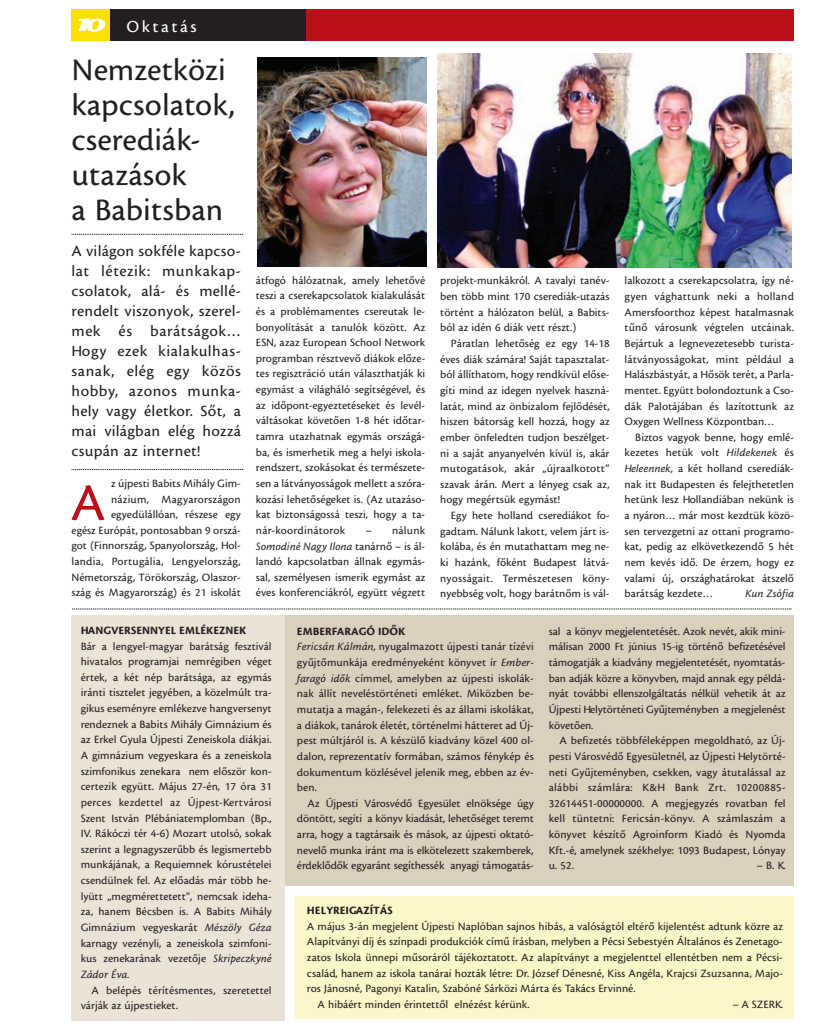
<style>
.page{position:relative;width:833px;height:1025px;background:#fff}
.page>*{position:absolute;margin:0;border:0;box-sizing:border-box;transform-origin:0 0}
.t1{font:55px "Cronos M";color:#bb1018}
.t2{font:32.5px/35px "Cronos M";color:#231f20}
.t3{font:30px "Eclat ICG";color:#fff}
.t4{font:17.5px "Cronos M";letter-spacing:.145em;color:#fff}
.t5{font:16.25px/20px "Cronos M";letter-spacing:.015em;color:#231f20;text-align:justify}
.t6{font:11.62px/15.6px "Cronos M";color:#231f20;text-align:justify}
.t7{font:700 11.62px "Cronos M";color:#231f20}
.t8{font:italic 11.62px "Cronos M";color:#231f20}
.s1{font-style:italic}
.s2{font-weight:700}
</style>
<div class="page">
<div style="left:72px;top:615px;width:213px;height:405px;background:#eae4d7"></div>
<div style="left:295px;top:895px;width:499px;height:122px;background:#fdf6c9"></div>
<div style="left:285px;top:615px;width:508px;height:270px;background:#dbcfbd"></div>
<div style="left:305px;top:9px;width:489px;height:32px;background:#bb1018"></div>
<div style="left:71px;top:9px;width:40px;height:32px;background:#fce004"></div>
<div style="left:111px;top:9px;width:195px;height:32px;background:#231f20"></div>
<svg style="left:71px;top:234px;width:172px;height:1px"></svg>
<svg style="left:71px;top:469px;width:172px;height:1px"></svg>
<img style="left:438px;top:54px;width:353px;height:213px">
<img style="left:258px;top:57px;width:168px;height:209px">
<svg style="left:72px;top:608px;width:719px;height:1px"></svg>
<h3 class="t3" style="left:74px;top:10px;width:33px">10</h3>
<h3 class="t4" style="left:126px;top:19px;width:72px">Oktatás</h3>
<h2 class="t2" style="left:72px;top:53px;width:165px">Nemzetközi kapcsolatok, cserediák&shy;utazások<br>a Babitsban</h2>
<p class="t5" style="left:72px;top:241px;width:171px">A világon sokféle kapcso&shy;lat létezik: munkakap&shy;csolatok, alá- és mellé&shy;rendelt viszonyok, szerel&shy;mek és barátságok… Hogy ezek kialakulhas&shy;sanak, elég egy közös hobby, azonos munka&shy;hely vagy életkor. Sõt, a mai világban elég hozzá csupán az internet!</p>
<p class="t6" style="left:72px;top:475px;width:171px;text-align:right">z újpesti Babits Mihály Gim&shy;názium, Magyarországon egyedülállóan, részese egy<br>egész Európát, pontosabban 9 orszá&shy;got (Finnország, Spanyolország, Hol&shy;landia, Portugália, Lengyelország, Németország, Törökország, Olaszor&shy;szág és Magyarország) és 21 iskolát</p>
<h1 class="t1" style="left:70px;top:480px;width:37px">A</h1>
<p class="t6" style="left:256px;top:272px;width:171px">átfogó hálózatnak, amely lehetõvé teszi a cserekapcsolatok kialakulását és a problémamentes csereutak le&shy;bonyolítását a tanulók között. Az ESN, azaz European School Network programban résztvevõ diákok elõze&shy;tes regisztráció után választhatják ki egymást a világháló segítségével, és az idõpont-egyeztetéseket és levél&shy;váltásokat követõen 1-8 hét idõtar&shy;tamra utazhatnak egymás országá&shy;ba, és ismerhetik meg a helyi iskola&shy;rendszert, szokásokat és természete&shy;sen a látványosságok mellett a szóra&shy;kozási lehetõségeket is. (Az utazáso&shy;kat biztonságossá teszi, hogy a ta&shy;nár-koordinátorok</p>
<p class="t6" style="left:256px;top:522px;width:171px;text-indent:109px">– nálunk <span class="s1">Somodiné Nagy Ilona</span> tanárnõ – is ál&shy;landó kapcsolatban állnak egymás&shy;sal, személyesen ismerik egymást az éves konferenciákról, együtt végzett</p>
<p class="t6" style="left:440px;top:273px;width:171px">projekt-munkákról. A tavalyi tanév&shy;ben több mint 170 cserediák-utazás történt a hálózaton belül, a Babits&shy;ból az idén 6 diák vett részt.)</p>
<p class="t6" style="left:440px;top:336px;width:171px;text-indent:11px">Páratlan lehetõség ez egy 14-18 éves diák számára! Saját tapasztalat&shy;ból állíthatom, hogy rendkívül elõse&shy;gíti mind az idegen nyelvek haszná&shy;latát, mind az önbizalom fejlõdését, hiszen bátorság kell hozzá, hogy az ember önfeledten tudjon beszélget&shy;ni a saját anyanyelvén kívül is, akár mutogatások, akár „újraalkotott” szavak árán. Mert a lényeg csak az, hogy megértsük egymást!</p>
<p class="t6" style="left:440px;top:508px;width:171px;text-indent:11px">Egy hete holland cserediákot fo&shy;gadtam. Nálunk lakott, velem járt is&shy;kolába, és én mutathattam meg ne&shy;ki hazánk, fõként Budapest látvá&shy;nyosságait. Természetesen köny&shy;nyebbség volt, hogy barátnõm is vál-</p>
<p class="t6" style="left:624px;top:273px;width:171px">lalkozott a cserekapcsolatra, így né&shy;gyen vághattunk neki a holland Amersfoorthoz képest hatalmasnak tûnõ városunk végtelen utcáinak.<br>Bejártuk a legnevezetesebb turista&shy;látványosságokat, mint például a Halászbástyát, a Hõsök terét, a Parla&shy;mentet. Együtt bolondoztunk a Cso&shy;dák Palotájában és lazítottunk az Oxygen Wellness Központban…</p>
<p class="t6" style="left:624px;top:429px;width:171px;text-indent:11px">Biztos vagyok benne, hogy emlé&shy;kezetes hetük volt <span class="s1">Hildekenek</span> és <span class="s1">Heleennek,</span> a két holland cserediák&shy;nak itt Budapesten és felejthetetlen hetünk lesz Hollandiában nekünk is a nyáron… már most kezdtük közö&shy;sen tervezgetni az ottani programo&shy;kat, pedig az elkövetkezendõ 5 hét nem kevés idõ. De érzem, hogy ez valami új, országhatárokat átszelõ barátság kezdete…</p>
<p class="t8" style="left:745px;top:588px;width:50px">Kun Zsófia</p>
<p class="t7" style="left:81px;top:625px;width:167px">HANGVERSENNYEL EMLÉKEZNEK</p>
<p class="t6" style="left:81px;top:638px;width:192px">Bár a lengyel-magyar barátság fesztivál hivatalos programjai nemrégiben véget értek, a két nép barátsága, az egymás iránti tisztelet jegyében, a közelmúlt tra&shy;gikus eseményre emlékezve hangversenyt rendeznek a Babits Mihály Gimnázium és az Erkel Gyula Újpesti Zeneiskola diákjai.<br>A gimnázium vegyeskara és a zeneiskola szimfonikus zenekara nem elõször kon&shy;certezik együtt. Május 27-én, 17 óra 31 perces kezdettel az Újpest-Kertvárosi Szent István Plébániatemplomban (Bp., IV. Rákóczi tér 4-6) Mozart utolsó, sokak szerint a legnagyszerûbb és legismertebb munkájának, a Requiemnek kórustételei csendülnek fel. Az elõadás már több he&shy;lyütt „megmérettetett”, nemcsak ideha&shy;za, hanem Bécsben is. A Babits Mihály Gimnázium vegyeskarát <span class="s1">Mészöly Géza </span>karnagy vezényli, a zeneiskola szimfoni&shy;kus zenekarának vezetõje <span class="s1">Skripeczkyné Zádor Éva.</span></p>
<p class="t6" style="left:81px;top:982px;width:192px;text-indent:11px">A belépés térítésmentes, szeretettel várják az újpestieket.</p>
<p class="t6" style="left:297px;top:623px;width:238px;text-align:left"><span class="s2">EMBERFARAGÓ IDÕK<br></span><span class="s1">Fericsán Kálmán,</span> nyugalmazott újpesti tanár tízévi gyûjtõmunkája eredményeként könyvet ír <span class="s1">Ember&shy;faragó idõk</span> címmel, amelyben az újpesti iskolák&shy;nak állít neveléstörténeti emléket. Miközben be&shy;mutatja a magán-, felekezeti és az állami iskolákat, a diákok, tanárok életét, történelmi hátteret ad Új&shy;pest múltjáról is. A készülõ kiadvány közel 400 ol&shy;dalon, reprezentatív formában, számos fénykép és dokumentum közlésével jelenik meg, ebben az év&shy;ben.</p>
<p class="t6" style="left:297px;top:795px;width:238px;text-indent:11px">Az Újpesti Városvédõ Egyesület elnöksége úgy döntött, segíti a könyv kiadását, lehetõséget teremt arra, hogy a tagtársaik és mások, az újpesti oktató&shy;nevelõ munka iránt ma is elkötelezett szakemberek, érdeklõdõk egyaránt segíthessék anyagi támogatás-</p>
<p class="t6" style="left:549px;top:623px;width:238px">sal a könyv megjelentetését. Azok nevét, akik mini&shy;málisan 2000 Ft június 15-ig történõ befizetésével támogatják a kiadvány megjelentetését, nyomtatás&shy;ban adják közre a könyvben, majd annak egy példá&shy;nyát további ellenszolgáltatás nélkül vehetik át az Újpesti Helytörténeti Gyûjteményben a megjelenést követõen.</p>
<p class="t6" style="left:549px;top:733px;width:238px;text-indent:11px">A befizetés többféleképpen megoldható, az Új&shy;pesti Városvédõ Egyesületnél, az Újpesti Helytörté&shy;neti Gyûjteményben, csekken, vagy átutalással az alábbi számlára: K&amp;H Bank Zrt. 10200885- 32614451-00000000. A megjegyzés rovatban fel kell tüntetni: Fericsán-könyv. A számlaszám a könyvet készítõ Agroinform Kiadó és Nyomda Kft.-é, amelynek székhelye: 1093 Budapest, Lónyay u. 52.</p>
<p class="t6" style="left:756px;top:858px;width:31px">– B. K.</p>
<p class="t7" style="left:307px;top:905px;width:87px">HELYREIGAZÍTÁS</p>
<p class="t6" style="left:307px;top:918px;width:477px">A május 3-án megjelent Újpesti Naplóban sajnos hibás, a valóságtól eltérõ kijelentést adtunk közre az</p>
<p class="t6" style="left:307px;top:933px;width:477px">Alapítványi díj és színpadi produkciók címû írásban, melyben a Pécsi Sebestyén Általános és Zenetago-</p>
<p class="t6" style="left:307px;top:949px;width:477px">zatos Iskola ünnepi mûsoráról tájékoztatott. Az alapítványt a megjelenttel ellentétben nem a Pécsi-</p>
<p class="t6" style="left:307px;top:965px;width:477px">család, hanem az iskola tanárai hozták létre: Dr. József Dénesné, Kiss Angéla, Krajcsi Zsuzsanna, Majo-</p>
<p class="t6" style="left:307px;top:980px;width:330px">ros Jánosné, Pagonyi Katalin, Szabóné Sárközi Márta és Takács Ervinné.</p>
<p class="t6" style="left:317px;top:996px;width:214px">A hibáért minden érintettõl elnézést kérünk.</p>
<p class="t6" style="left:732px;top:996px;width:52px">– A SZERK.</p>
</div>
